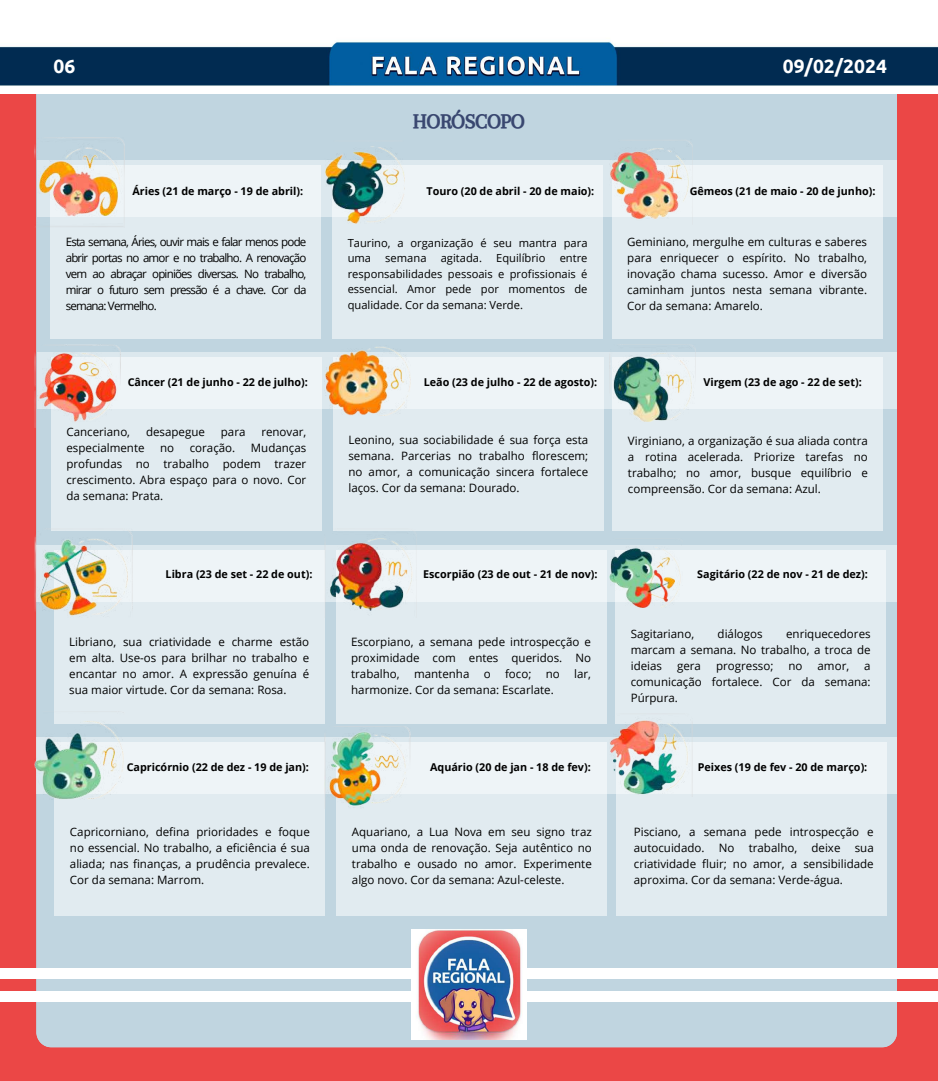
<style>
.page{position:relative;width:938px;height:1081px;background:#fff}
.page>*{position:absolute;margin:0;border:0;box-sizing:border-box;transform-origin:0 0}
.t1{font:21.06px "CA Generated";color:#394770}
.t2{font:700 19.25px "Ubuntu";color:#fff}
.t3{font:11.56px/15.9px "Open Sans";color:#000;text-align:justify}
.t4{font:11.12px/15.5px "Open Sans";color:#000}
.t5{font:700 10.75px "Open Sans";color:#000}
</style>
<div class="page">
<div style="left:0;top:0;width:938px;height:1080px;background:#eb4746"></div>
<div style="left:36px;top:94px;width:861px;height:953px;background:#c0d5e0"></div>
<div style="left:171px;top:89px;width:597px;height:34px;background:#c0d5e0"></div>
<div style="left:37px;top:160px;width:859px;height:56px;background:#dce8ee"></div>
<div style="left:0;top:991px;width:938px;height:10px;background:#fff"></div>
<div style="left:0;top:968px;width:938px;height:10px;background:#fff"></div>
<img style="left:411px;top:930px;width:116px;height:109px">
<div style="left:37px;top:352px;width:859px;height:57px;background:#dce8ee"></div>
<div style="left:36px;top:544px;width:860px;height:57px;background:#dce8ee"></div>
<div style="left:36px;top:737px;width:860px;height:57px;background:#dce8ee"></div>
<div style="left:51px;top:165px;width:270px;height:173px;background:linear-gradient(to right,#e1ebf0,#e6eff3)"></div>
<img style="left:35px;top:137px;width:89px;height:90px">
<div style="left:332px;top:165px;width:270px;height:173px;background:linear-gradient(to right,#e2ebf0,#e6eef3)"></div>
<img style="left:325px;top:141px;width:80px;height:83px">
<div style="left:51px;top:357px;width:270px;height:174px;background:linear-gradient(to right,#e2ebf0,#e6eef3)"></div>
<img style="left:35px;top:344px;width:86px;height:84px">
<div style="left:333px;top:357px;width:270px;height:174px;background:linear-gradient(to right,#e1ebf0,#e6eef3)"></div>
<img style="left:325px;top:346px;width:85px;height:69px">
<div style="left:612px;top:165px;width:270px;height:173px;background:linear-gradient(to right,#e1ebf0,#e6eff3)"></div>
<img style="left:609px;top:140px;width:83px;height:84px">
<div style="left:612px;top:357px;width:271px;height:174px;background:linear-gradient(to right,#e1ebf0,#e6eef3)"></div>
<img style="left:609px;top:344px;width:86px;height:77px">
<div style="left:54px;top:550px;width:270px;height:173px;background:linear-gradient(to right,#e1ebf0,#e6eff3)"></div>
<img style="left:35px;top:529px;width:97px;height:88px">
<div style="left:336px;top:550px;width:270px;height:173px;background:linear-gradient(to right,#e1ebf0,#e6eff3)"></div>
<img style="left:325px;top:528px;width:92px;height:90px">
<div style="left:55px;top:742px;width:270px;height:174px;background:linear-gradient(to right,#e2ebf0,#e6eef3)"></div>
<img style="left:35px;top:711px;width:89px;height:88px">
<div style="left:337px;top:742px;width:270px;height:174px;background:linear-gradient(to right,#e2ebf0,#e6eef3)"></div>
<img style="left:325px;top:726px;width:85px;height:82px">
<div style="left:615px;top:550px;width:270px;height:173px;background:linear-gradient(to right,#e2ecf0,#e6eef3)"></div>
<img style="left:609px;top:538px;width:73px;height:70px">
<div style="left:616px;top:742px;width:270px;height:174px;background:linear-gradient(to right,#e1ebf0,#e6eef3)"></div>
<img style="left:609px;top:713px;width:83px;height:83px">
<img style="left:0;top:0;width:937px;height:94px">
<h2 class="t2" style="left:54px;top:55px;width:23px">06</h2>
<h2 class="t2" style="left:782px;top:55px;width:106px">09/02/2024</h2>
<p class="t5" style="left:132px;top:184px;width:172px">Áries (21 de março - 19 de abril):</p>
<p class="t3" style="left:66px;top:233px;width:242px">Esta semana, Áries, ouvir mais e falar menos pode abrir portas no amor e no trabalho. A renovação vem ao abraçar opiniões diversas. No trabalho, mirar o futuro sem pressão é a chave. Cor da semana: Vermelho.</p>
<p class="t5" style="left:128px;top:374px;width:182px">Câncer (21 de junho - 22 de julho):</p>
<p class="t3" style="left:66px;top:424px;width:65px">Canceriano,</p>
<p class="t3" style="left:146px;top:424px;width:60px">desapegue</p>
<p class="t3" style="left:221px;top:424px;width:26px">para</p>
<p class="t3" style="left:261px;top:424px;width:46px">renovar,</p>
<p class="t3" style="left:66px;top:440px;width:80px">especialmente</p>
<p class="t3" style="left:160px;top:440px;width:16px">no</p>
<p class="t3" style="left:190px;top:440px;width:47px">coração.</p>
<p class="t3" style="left:66px;top:440px;width:241px;text-indent:184px">Mudanças profundas no trabalho podem trazer crescimento. Abra espaço para o novo. Cor da semana: Prata.</p>
<p class="t5" style="left:166px;top:566px;width:148px">Libra (23 de set - 22 de out):</p>
<p class="t3" style="left:69px;top:633px;width:241px">Libriano, sua criatividade e charme estão em alta. Use-os para brilhar no trabalho e encantar no amor. A expressão genuína é sua maior virtude. Cor da semana: Rosa.</p>
<p class="t5" style="left:127px;top:759px;width:184px">Capricórnio (22 de dez - 19 de jan):</p>
<p class="t3" style="left:70px;top:824px;width:241px">Capricorniano, defina prioridades e foque no essencial. No trabalho, a eficiência é sua aliada; nas finanças, a prudência prevalece.<br>Cor da semana: Marrom.</p>
<h1 class="t1" style="left:413px;top:109px;width:113px">HORÓSCOPO</h1>
<p class="t5" style="left:426px;top:184px;width:169px">Touro (20 de abril - 20 de maio):</p>
<p class="t4" style="left:348px;top:235px;width:241px">Taurino, a organização é seu mantra para uma</p>
<p class="t4" style="left:385px;top:250px;width:43px">semana</p>
<p class="t4" style="left:440px;top:250px;width:43px">agitada.</p>
<p class="t4" style="left:496px;top:250px;width:51px">Equilíbrio</p>
<p class="t4" style="left:348px;top:250px;width:241px;text-align:justify;text-indent:212px">entre responsabilidades pessoais e profissionais é essencial. Amor pede por momentos de qualidade. Cor da semana: Verde.</p>
<p class="t5" style="left:423px;top:374px;width:175px">Leão (23 de julho - 22 de agosto):</p>
<p class="t3" style="left:348px;top:432px;width:241px">Leonino, sua sociabilidade é sua força esta semana. Parcerias no trabalho florescem; no amor, a comunicação sincera fortalece laços. Cor da semana: Dourado.</p>
<p class="t5" style="left:423px;top:566px;width:176px">Escorpião (23 de out - 21 de nov):</p>
<p class="t3" style="left:351px;top:633px;width:241px">Escorpiano, a semana pede introspecção e proximidade com entes queridos. No trabalho, mantenha o foco; no lar, harmonize. Cor da semana: Escarlate.</p>
<p class="t5" style="left:430px;top:759px;width:162px">Aquário (20 de jan - 18 de fev):</p>
<p class="t3" style="left:352px;top:824px;width:241px">Aquariano, a Lua Nova em seu signo traz uma onda de renovação. Seja autêntico no trabalho e ousado no amor. Experimente algo novo. Cor da semana: Azul-celeste.</p>
<p class="t5" style="left:689px;top:184px;width:187px">Gêmeos (21 de maio - 20 de junho):</p>
<p class="t3" style="left:627px;top:233px;width:241px">Geminiano, mergulhe em culturas e saberes para enriquecer o espírito. No trabalho, inovação chama sucesso. Amor e diversão caminham juntos nesta semana vibrante.<br>Cor da semana: Amarelo.</p>
<p class="t5" style="left:703px;top:374px;width:160px">Virgem (23 de ago - 22 de set):</p>
<p class="t3" style="left:628px;top:433px;width:241px">Virginiano, a organização é sua aliada contra a rotina acelerada. Priorize tarefas no trabalho; no amor, busque equilíbrio e compreensão. Cor da semana: Azul.</p>
<p class="t5" style="left:697px;top:566px;width:172px">Sagitário (22 de nov - 21 de dez):</p>
<p class="t3" style="left:630px;top:625px;width:65px">Sagitariano,</p>
<p class="t3" style="left:717px;top:625px;width:47px">diálogos</p>
<p class="t3" style="left:630px;top:625px;width:241px;text-indent:155px">enriquecedores marcam a semana. No trabalho, a troca de ideias</p>
<p class="t3" style="left:677px;top:657px;width:25px">gera</p>
<p class="t3" style="left:716px;top:657px;width:59px">progresso;</p>
<p class="t3" style="left:788px;top:657px;width:16px">no</p>
<p class="t3" style="left:817px;top:657px;width:33px">amor,</p>
<p class="t3" style="left:630px;top:657px;width:241px;text-indent:233px">a comunicação fortalece. Cor da semana:<br>Púrpura.</p>
<p class="t5" style="left:697px;top:759px;width:171px">Peixes (19 de fev - 20 de março):</p>
<p class="t3" style="left:634px;top:824px;width:241px">Pisciano, a semana pede introspecção e autocuidado. No trabalho, deixe sua criatividade fluir; no amor, a sensibilidade aproxima. Cor da semana: Verde-água.</p>
</div>
